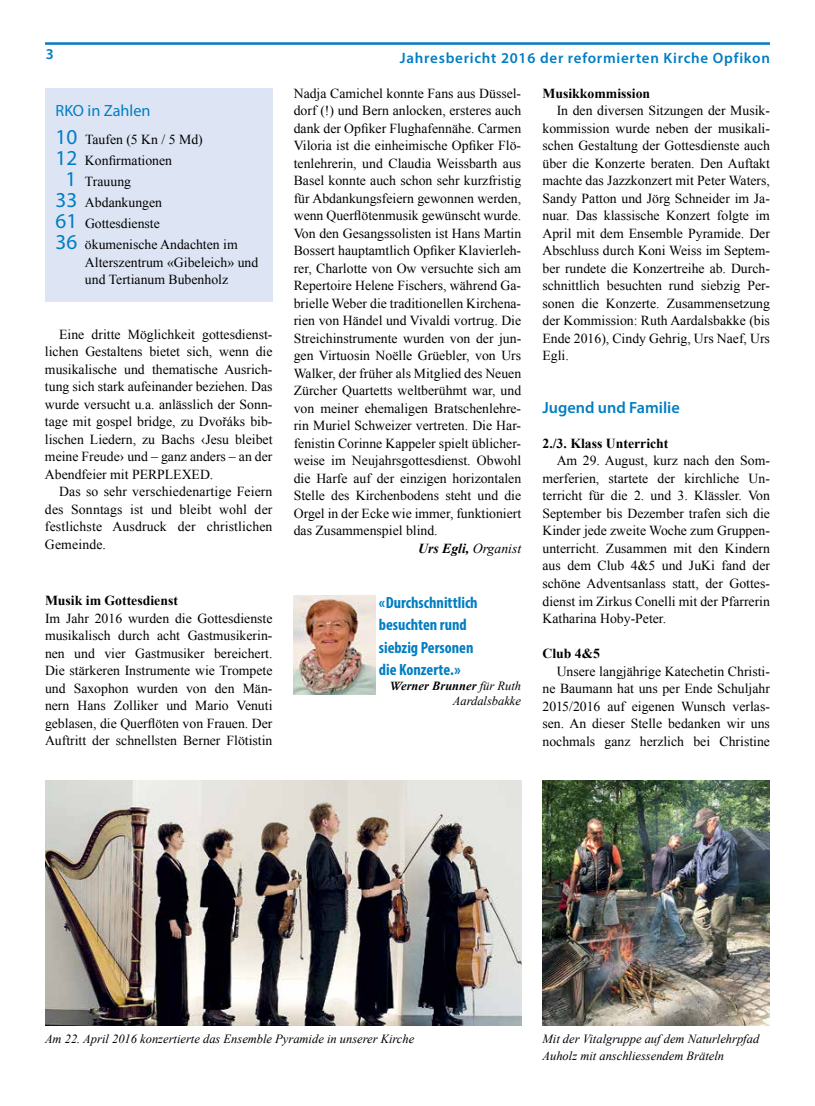
<style>
.page{position:relative;width:815px;height:1106px;background:#fff}
.page>*{position:absolute;margin:0;border:0;box-sizing:border-box;transform-origin:0 0}
.t1{font:700 condensed 16.25px/22.5px "Myriad Pro";color:#007dc3}
.t2{font:600 16.25px "Myriad Pro";color:#007dc3}
.t3{font:16.25px "Myriad Pro";color:#007dc3}
.t4{font:600 15px "Myriad Pro";letter-spacing:.05em;color:#007dc3}
.t5{font:13.75px/17.5px "Times New Roman";color:#000;text-align:justify}
.t6{font:700 13.75px "Times New Roman";color:#000}
.t7{font:italic 700 13.75px "Times New Roman";color:#000}
.t8{font:italic 12.5px/17.5px "Times New Roman";color:#000}
.s1{font-family:"Myriad Pro";font-size:21.25px;color:#007dc3}
.s2{font-weight:400}
.s3{font-family:"Adobe Garamond Pro";font-weight:700}
.s4{font-weight:700}
</style>
<div class="page">
<hr style="left:45px;top:42px;width:725px;height:3px;background:#007dc3">
<div style="left:45px;top:88px;width:227px;height:213px;background:#dde5f5"></div>
<img style="left:542px;top:780px;width:228px;height:245px">
<img style="left:45px;top:780px;width:476px;height:245px">
<img style="left:294px;top:595px;width:81px;height:99px">
<p class="t4" style="left:46px;top:45px;width:10px">3</p>
<p class="t4" style="left:400px;top:48px;width:371px">Jahresbericht 2016 der reformierten Kirche Opfikon</p>
<p class="t3" style="left:56px;top:100px;width:97px">RKO in Zahlen</p>
<p class="t5" style="left:56px;top:130px;width:149px"><span class="s1">10</span> Taufen (5 Kn / 5 Md)</p>
<p class="t5" style="left:56px;top:151px;width:118px"><span class="s1">12</span> Konfirmationen</p>
<p class="t5" style="left:65px;top:172px;width:67px"><span class="s1">1</span> Trauung</p>
<p class="t5" style="left:56px;top:193px;width:108px"><span class="s1">33</span> Abdankungen</p>
<p class="t5" style="left:56px;top:214px;width:106px"><span class="s1">61</span> Gottesdienste</p>
<p class="t5" style="left:56px;top:235px;width:184px"><span class="s1">36</span> ökumenische Andachten im</p>
<p class="t5" style="left:85px;top:253px;width:175px">Alterszentrum «Gibeleich» und und Tertianum Bubenholz</p>
<p class="t5" style="left:45px;top:325px;width:229px;text-indent:14px">Eine dritte Möglichkeit gottesdienst&shy;lichen Gestaltens bietet sich, wenn die musikalische und thematische Ausrich&shy;tung sich stark aufeinander beziehen. Das wurde versucht u.a. anlässlich der Sonn&shy;tage mit gospel bridge, zu Dvořáks bib&shy;lischen Liedern, zu Bachs ‹Jesu bleibet meine Freude› und – ganz anders – an der Abendfeier mit PERPLEXED.</p>
<p class="t5" style="left:45px;top:482px;width:229px;text-indent:14px">Das so sehr verschiedenartige Feiern des Sonntags ist und bleibt wohl der festlichste Ausdruck der christlichen Gemeinde.</p>
<p class="t6" style="left:45px;top:591px;width:134px">Musik im Gottesdienst</p>
<p class="t5" style="left:45px;top:609px;width:229px">Im Jahr 2016 wurden die Gottesdienste musikalisch durch acht Gastmusikerin&shy;nen und vier Gastmusiker bereichert.<br>Die stärkeren Instrumente wie Trompete und Saxophon wurden von den Män&shy;nern Hans Zolliker und Mario Venuti geblasen, die Querflöten von Frauen. Der Auftritt der schnellsten Berner Flötistin</p>
<p class="t5" style="left:294px;top:84px;width:229px">Nadja Camichel konnte Fans aus Düssel-</p>
<p class="t5" style="left:294px;top:101px;width:229px">dorf (!) und Bern anlocken, ersteres auch</p>
<p class="t5" style="left:294px;top:119px;width:229px">dank der Opfiker Flughafennähe. Carmen</p>
<p class="t5" style="left:294px;top:136px;width:229px">Viloria ist die einheimische Opfiker Flö-</p>
<p class="t5" style="left:294px;top:154px;width:229px">tenlehrerin, und Claudia Weissbarth aus</p>
<p class="t5" style="left:294px;top:171px;width:229px">Basel konnte auch schon sehr kurzfristig</p>
<p class="t5" style="left:294px;top:189px;width:229px">für Abdankungsfeiern gewonnen werden,</p>
<p class="t5" style="left:294px;top:206px;width:229px">wenn Querflötenmusik gewünscht wurde.</p>
<p class="t5" style="left:294px;top:224px;width:229px">Von den Gesangssolisten ist Hans Martin</p>
<p class="t5" style="left:294px;top:241px;width:229px">Bossert hauptamtlich Opfiker Klavierleh-</p>
<p class="t5" style="left:294px;top:259px;width:229px">rer, Charlotte von Ow versuchte sich am</p>
<p class="t5" style="left:294px;top:277px;width:229px">Repertoire Helene Fischers, während Ga-</p>
<p class="t5" style="left:294px;top:294px;width:229px">brielle Weber die traditionellen Kirchena-</p>
<p class="t5" style="left:294px;top:312px;width:229px">rien von Händel und Vivaldi vortrug. Die</p>
<p class="t5" style="left:294px;top:329px;width:229px">Streichinstrumente wurden von der jun-</p>
<p class="t5" style="left:294px;top:347px;width:229px">gen Virtuosin Noëlle Grüebler, von Urs</p>
<p class="t5" style="left:294px;top:364px;width:229px">Walker, der früher als Mitglied des Neuen</p>
<p class="t5" style="left:294px;top:382px;width:229px">Zürcher Quartetts weltberühmt war, und</p>
<p class="t5" style="left:294px;top:399px;width:229px">von meiner ehemaligen Bratschenlehre-</p>
<p class="t5" style="left:294px;top:417px;width:229px">rin Muriel Schweizer vertreten. Die Har-</p>
<p class="t5" style="left:294px;top:434px;width:229px">fenistin Corinne Kappeler spielt üblicher-</p>
<p class="t5" style="left:294px;top:452px;width:229px">weise im Neujahrsgottesdienst. Obwohl</p>
<p class="t5" style="left:294px;top:469px;width:229px">die Harfe auf der einzigen horizontalen</p>
<p class="t5" style="left:294px;top:487px;width:229px">Stelle des Kirchenbodens steht und die</p>
<p class="t5" style="left:294px;top:504px;width:229px">Orgel in der Ecke wie immer, funktioniert</p>
<p class="t5" style="left:294px;top:522px;width:145px">das Zusammenspiel blind.</p>
<p class="t7" style="left:418px;top:538px;width:105px">Urs Egli, <span class="s2">Organist</span></p>
<p class="t1" style="left:379px;top:590px;width:100px">«Durchschnittlich besuchten rund siebzig Personen die Konzerte.»</p>
<p class="t8" style="left:389px;top:678px;width:133px;line-height:15px;text-align:right"><span class="s3">W</span><span class="s4">erner Brunner</span> für Ruth<br>Aardalsbakke</p>
<p class="t6" style="left:542px;top:84px;width:109px">Musikkommission</p>
<p class="t5" style="left:542px;top:102px;width:229px;text-indent:14px">In den diversen Sitzungen der Musik&shy;kommission wurde neben der musikali&shy;schen Gestaltung der Gottesdienste auch über die Konzerte beraten. Den Auftakt machte das Jazzkonzert mit Peter Waters, Sandy Patton und Jörg Schneider im Ja&shy;nuar. Das klassische Konzert folgte im April mit dem Ensemble Pyramide. Der Abschluss durch Koni Weiss im Septem&shy;ber rundete die Konzertreihe ab. Durch&shy;schnittlich besuchten rund siebzig Per&shy;sonen die Konzerte. Zusammensetzung der Kommission: Ruth Aardalsbakke (bis Ende 2016), Cindy Gehrig, Urs Naef, Urs Egli.</p>
<p class="t2" style="left:542px;top:397px;width:139px">Jugend und Familie</p>
<p class="t6" style="left:542px;top:434px;width:128px">2./3. Klass Unterricht</p>
<p class="t5" style="left:542px;top:452px;width:229px;text-indent:14px">Am 29. August, kurz nach den Som&shy;merferien, startete der kirchliche Un&shy;terricht für die 2. und 3. Klässler. Von September bis Dezember trafen sich die Kinder jede zweite Woche zum Gruppen&shy;unterricht. Zusammen mit den Kindern aus dem Club 4&amp;5 und JuKi fand der schöne Adventsanlass statt, der Gottes&shy;dienst im Zirkus Conelli mit der Pfarrerin Katharina Hoby-Peter.</p>
<p class="t6" style="left:542px;top:644px;width:59px">Club 4&amp;5</p>
<p class="t5" style="left:542px;top:662px;width:229px;text-indent:14px">Unsere langjährige Katechetin Christi&shy;ne Baumann hat uns per Ende Schuljahr 2015/2016 auf eigenen Wunsch verlas&shy;sen. An dieser Stelle bedanken wir uns nochmals ganz herzlich bei Christine</p>
<p class="t8" style="left:45px;top:1029px;width:371px">Am 22. April 2016 konzertierte das Ensemble Pyramide in unserer Kirche</p>
<p class="t8" style="left:542px;top:1029px;width:218px">Mit der Vitalgruppe auf dem Naturlehrpfad<br>Auholz mit anschliessendem Bräteln</p>
</div>
